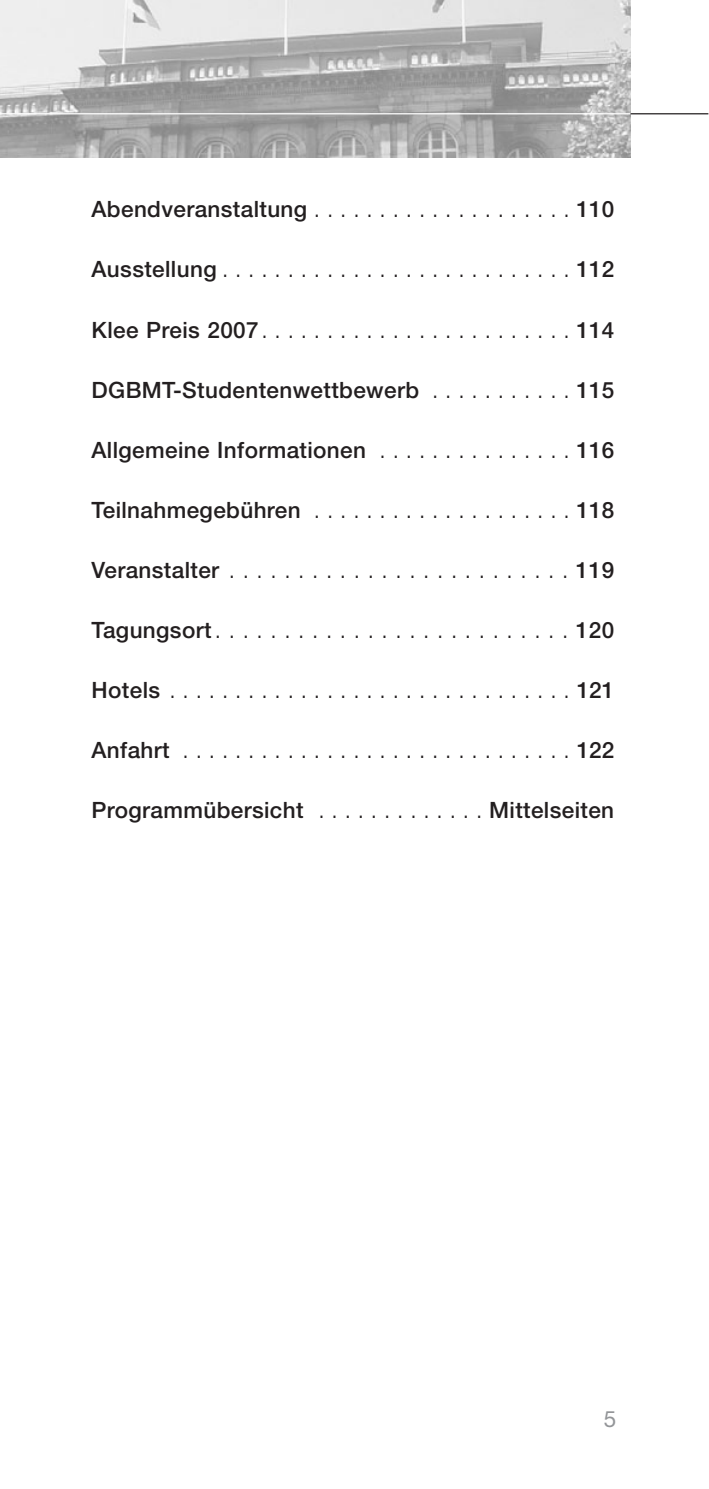
<style>
.page{position:relative;width:709px;height:1489px;background:#fff}
.page>*{position:absolute;margin:0;border:0;box-sizing:border-box;transform-origin:0 0}
.t1{font:300 22.5px "Helvetica Neue LT";color:#231f20}
.t2{font:500 22.5px "Helvetica Neue LT";letter-spacing:.015em;color:#231f20}
.t3{font:22.5px "Helvetica Neue LT";color:#939598}
.s1{font-weight:300}
.s2{font-weight:500}
</style>
<div class="page">
<img style="left:0;top:0;width:630px;height:158px">
<hr style="left:630px;top:113px;width:78px;height:1px;background:#231f20">
<hr style="left:0;top:113px;width:630px;height:1px;background:#fff">
<p class="t2" style="left:92px;top:201px;width:524px">Abendveranstaltung <span class="s1">. . . . . . . . . . . . . . . . . . . .</span> 110</p>
<p class="t1" style="left:92px;top:261px;width:524px"><span class="s2">Ausstellung</span> . . . . . . . . . . . . . . . . . . . . . . . . . . . <span class="s2">112</span></p>
<p class="t1" style="left:92px;top:321px;width:524px"><span class="s2">Klee Preis 2007</span>. . . . . . . . . . . . . . . . . . . . . . . . <span class="s2">114</span></p>
<p class="t2" style="left:92px;top:381px;width:524px">DGBMT-Studentenwettbewerb <span class="s1">. . . . . . . . . . .</span> 115</p>
<p class="t2" style="left:92px;top:441px;width:524px">Allgemeine Informationen <span class="s1">. . . . . . . . . . . . . . .</span> 116</p>
<p class="t2" style="left:92px;top:501px;width:524px">Teilnahmegebühren <span class="s1">. . . . . . . . . . . . . . . . . . . .</span> 118</p>
<p class="t1" style="left:92px;top:561px;width:524px"><span class="s2">Veranstalter</span> . . . . . . . . . . . . . . . . . . . . . . . . . <span class="s2">119</span></p>
<p class="t1" style="left:92px;top:621px;width:524px"><span class="s2">Tagungsort</span>. . . . . . . . . . . . . . . . . . . . . . . . . . <span class="s2">120</span></p>
<p class="t1" style="left:92px;top:681px;width:524px"><span class="s2">Hotels</span> . . . . . . . . . . . . . . . . . . . . . . . . . . . . . . . <span class="s2">121</span></p>
<p class="t1" style="left:92px;top:741px;width:524px"><span class="s2">Anfahrt</span> . . . . . . . . . . . . . . . . . . . . . . . . . . . . . . <span class="s2">122</span></p>
<p class="t2" style="left:92px;top:801px;width:524px">Programmübersicht <span class="s1">. . . . . . . . . . . . .</span> Mittelseiten</p>
<p class="t3" style="left:603px;top:1411px;width:14px">5</p>
</div>
